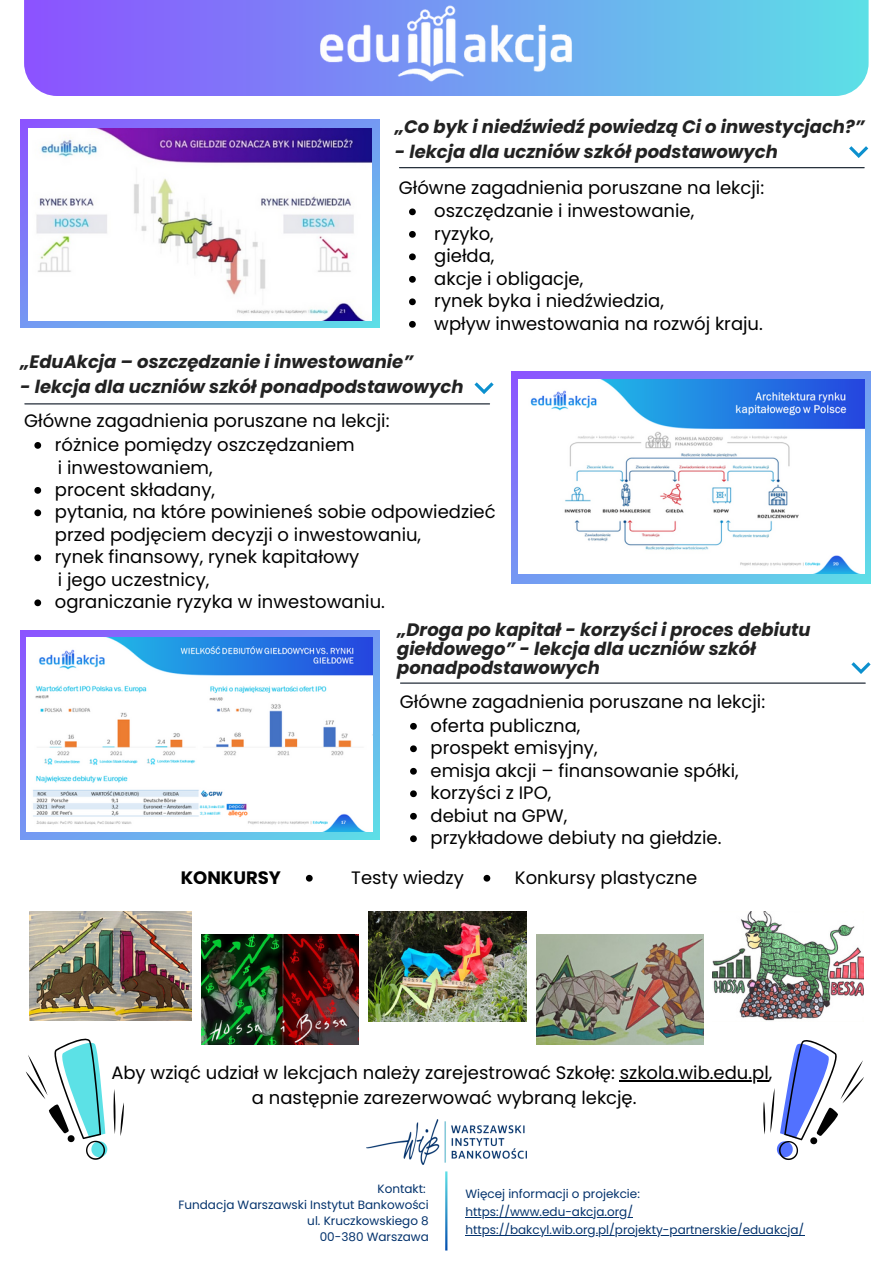
<style>
.page{position:relative;width:893px;height:1264px;background:#fff}
.page>*{position:absolute;margin:0;border:0;box-sizing:border-box;transform-origin:0 0}
.t1{font:18px/22.5px "Poppins";color:#000}
.t2{font:italic 700 18px/19px "Poppins";color:#222}
.t3{font:700 18px "Poppins";color:#000}
.t4{font:12px "Poppins";color:#03326c}
</style>
<div class="page">
<svg style="left:512px;top:371px;width:358px;height:212px;background:#7b9ef2"></svg>
<img style="left:518px;top:380px;width:346px;height:193px">
<svg style="left:24px;top:0;width:844px;height:96px;background:#7599f2"></svg>
<img style="left:712px;top:911px;width:151px;height:110px">
<img style="left:202px;top:935px;width:156px;height:109px">
<img style="left:368px;top:911px;width:158px;height:110px">
<img style="left:536px;top:934px;width:167px;height:110px">
<img style="left:366px;top:1119px;width:161px;height:45px">
<img style="left:29px;top:911px;width:162px;height:109px">
<img style="left:285px;top:0;width:322px;height:124px">
<hr style="left:399px;top:167px;width:465px;height:1px;background:#0b1623">
<svg style="left:849px;top:146px;width:19px;height:12px"></svg>
<svg style="left:474px;top:382px;width:19px;height:12px"></svg>
<hr style="left:25px;top:403px;width:464px;height:1px;background:#0b1623">
<svg style="left:851px;top:662px;width:19px;height:12px"></svg>
<hr style="left:400px;top:682px;width:465px;height:1px;background:#0b1623">
<svg style="left:20px;top:120px;width:359px;height:208px;background:#7896f0"></svg>
<img style="left:28px;top:129px;width:343px;height:191px">
<svg style="left:20px;top:630px;width:359px;height:209px;background:#7ea1f3"></svg>
<img style="left:27px;top:638px;width:345px;height:193px">
<svg style="left:25px;top:1038px;width:99px;height:122px"></svg>
<svg style="left:409px;top:208px;width:7px;height:7px"></svg>
<svg style="left:409px;top:231px;width:7px;height:7px"></svg>
<svg style="left:409px;top:253px;width:7px;height:7px"></svg>
<svg style="left:409px;top:276px;width:7px;height:7px"></svg>
<svg style="left:409px;top:298px;width:7px;height:7px"></svg>
<svg style="left:409px;top:321px;width:7px;height:7px"></svg>
<hr style="left:619px;top:1080px;width:149px;height:1px;background:#000">
<hr style="left:465px;top:1216px;width:168px;height:1px;background:#03326c">
<hr style="left:465px;top:1234px;width:339px;height:1px;background:#03326c">
<svg style="left:306px;top:874px;width:6px;height:7px"></svg>
<svg style="left:483px;top:874px;width:7px;height:7px"></svg>
<svg style="left:34px;top:442px;width:7px;height:7px"></svg>
<svg style="left:34px;top:487px;width:7px;height:7px"></svg>
<svg style="left:34px;top:509px;width:7px;height:7px"></svg>
<svg style="left:34px;top:554px;width:7px;height:7px"></svg>
<svg style="left:34px;top:599px;width:7px;height:7px"></svg>
<svg style="left:410px;top:723px;width:7px;height:6px"></svg>
<svg style="left:410px;top:745px;width:7px;height:7px"></svg>
<svg style="left:410px;top:768px;width:7px;height:6px"></svg>
<svg style="left:410px;top:790px;width:7px;height:7px"></svg>
<svg style="left:410px;top:812px;width:7px;height:7px"></svg>
<svg style="left:410px;top:835px;width:7px;height:7px"></svg>
<svg style="left:759px;top:1040px;width:105px;height:120px"></svg>
<p class="t2" style="left:395px;top:117px;width:471px">„Co byk i niedźwiedź powiedzą Ci o inwestycjach?”</p>
<p class="t2" style="left:395px;top:142px;width:384px">- lekcja dla uczniów szkół podstawowych</p>
<p class="t1" style="left:399px;top:176px;width:367px">Główne zagadnienia poruszane na lekcji:</p>
<p class="t1" style="left:434px;top:200px;width:261px">oszczędzanie i inwestowanie,</p>
<p class="t1" style="left:434px;top:222px;width:61px">ryzyko,</p>
<p class="t1" style="left:434px;top:245px;width:62px">giełda,</p>
<p class="t1" style="left:434px;top:267px;width:150px">akcje i obligacje,</p>
<p class="t1" style="left:434px;top:290px;width:231px">rynek byka i niedźwiedzia,</p>
<p class="t1" style="left:434px;top:312px;width:330px">wpływ inwestowania na rozwój kraju.</p>
<p class="t2" style="left:20px;top:352px;width:394px">„EduAkcja – oszczędzanie i inwestowanie”</p>
<p class="t2" style="left:20px;top:377px;width:445px">- lekcja dla uczniów szkół ponadpodstawowych</p>
<p class="t1" style="left:24px;top:410px;width:367px">Główne zagadnienia poruszane na lekcji:</p>
<p class="t1" style="left:58px;top:456px;width:156px">i inwestowaniem,</p>
<p class="t1" style="left:55px;top:433px;width:301px">różnice pomiędzy oszczędzaniem</p>
<p class="t1" style="left:55px;top:478px;width:162px">procent składany,</p>
<p class="t1" style="left:55px;top:501px;width:442px">pytania, na które powinieneś sobie odpowiedzieć przed podjęciem decyzji o inwestowaniu,</p>
<p class="t1" style="left:55px;top:546px;width:306px">rynek finansowy, rynek kapitałowy</p>
<p class="t1" style="left:55px;top:591px;width:331px">ograniczanie ryzyka w inwestowaniu.</p>
<p class="t1" style="left:58px;top:568px;width:153px">i jego uczestnicy,</p>
<p class="t2" style="left:397px;top:620px;width:415px">„Droga po kapitał - korzyści i proces debiutu giełdowego” - lekcja dla uczniów szkół ponadpodstawowych</p>
<p class="t1" style="left:400px;top:690px;width:367px">Główne zagadnienia poruszane na lekcji:</p>
<p class="t1" style="left:430px;top:714px;width:151px">oferta publiczna,</p>
<p class="t1" style="left:430px;top:736px;width:168px">prospekt emisyjny,</p>
<p class="t1" style="left:430px;top:759px;width:309px">emisja akcji – finansowanie spółki,</p>
<p class="t1" style="left:430px;top:781px;width:122px">korzyści z IPO,</p>
<p class="t1" style="left:430px;top:804px;width:138px">debiut na GPW,</p>
<p class="t1" style="left:430px;top:826px;width:292px">przykładowe debiuty na giełdzie.</p>
<p class="t3" style="left:181px;top:865px;width:102px">KONKURSY</p>
<p class="t1" style="left:351px;top:866px;width:114px">Testy wiedzy</p>
<p class="t1" style="left:515px;top:866px;width:184px">Konkursy plastyczne</p>
<p class="t1" style="left:111px;top:1061px;width:662px">Aby wziąć udział w lekcjach należy zarejestrować Szkołę: szkola.wib.edu.pl,</p>
<p class="t1" style="left:252px;top:1086px;width:386px">a następnie zarezerwować wybraną lekcję.</p>
<p class="t4" style="left:377px;top:1179px;width:50px">Kontakt:</p>
<p class="t4" style="left:178px;top:1195px;width:252px">Fundacja Warszawski Instytut Bankowości</p>
<p class="t4" style="left:307px;top:1211px;width:123px">ul. Kruczkowskiego 8</p>
<p class="t4" style="left:320px;top:1227px;width:111px">00-380 Warszawa</p>
<p class="t4" style="left:465px;top:1184px;width:176px">Więcej informacji o projekcie:</p>
<p class="t4" style="left:465px;top:1202px;width:169px">https://www.edu-akcja.org/</p>
<p class="t4" style="left:465px;top:1220px;width:340px">https://bakcyl.wib.org.pl/projekty-partnerskie/eduakcja/</p>
</div>
